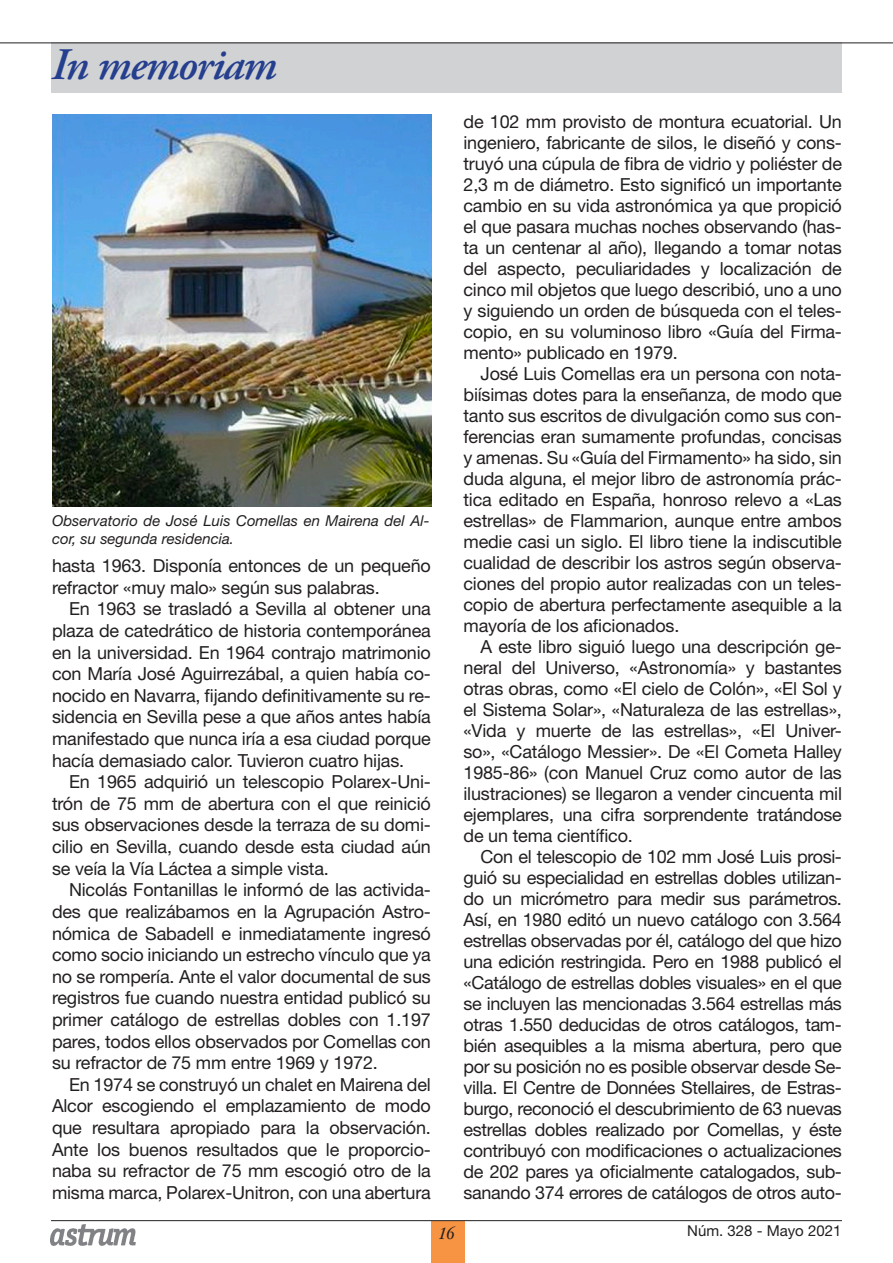
<style>
.page{position:relative;width:893px;height:1263px;background:#fff}
.page>*{position:absolute;margin:0;border:0;box-sizing:border-box;transform-origin:0 0}
.t1{font:italic 600 45px "Adobe Garamond Pro";letter-spacing:-.03em;color:#253f8e}
.Text_cos_12_normal{font:18px/21px "Helvetica Neue LT Std";letter-spacing:-.01em;color:#231f20;text-align:justify}
.t2{font:italic condensed 18px "ITC Garamond Std";color:#231f20}
.Peus{font:italic 15px/18px "Helvetica Neue LT Std";color:#231f20}
.t3{font:15px "Helvetica Neue LT Std";color:#231f20}
</style>
<div class="page">
<div style="left:431px;top:1221px;width:33px;height:42px;background:#f79443"></div>
<div style="left:52px;top:43px;width:790px;height:50px;background:#d1d2d4"></div>
<hr style="left:0;top:43px;width:893px;height:1px;background:#231f20">
<hr style="left:51px;top:1220px;width:791px;height:1px;background:#231f20">
<img style="left:51px;top:1225px;width:85px;height:20px">
<img style="left:53px;top:115px;width:378px;height:391px">
<p class="t1" style="left:51px;top:39px;width:227px">In memoriam</p>
<p class="Peus" style="left:52px;top:511px;width:379px">Observatorio de José Luis Comellas en Mairena del Al&shy;cor, su segunda residencia.</p>
<p class="Text_cos_12_normal" style="left:52px;top:555px;width:380px;line-height:21.6px">hasta 1963. Disponía entonces de un pequeño refractor «muy malo» según sus palabras.</p>
<p class="Text_cos_12_normal" style="left:52px;top:598px;width:380px;line-height:21.6px;text-indent:17px">En 1963 se trasladó a Sevilla al obtener una plaza de catedrático de historia contemporánea en la universidad. En 1964 contrajo matrimonio con María José Aguirrezábal, a quien había co&shy;nocido en Navarra, fijando definitivamente su re&shy;sidencia en Sevilla pese a que años antes había manifestado que nunca iría a esa ciudad porque hacía demasiado calor. Tuvieron cuatro hijas.</p>
<p class="Text_cos_12_normal" style="left:52px;top:771px;width:380px;line-height:21.6px;text-indent:17px">En 1965 adquirió un telescopio Polarex-Uni&shy;trón de 75 mm de abertura con el que reinició sus observaciones desde la terraza de su domi&shy;cilio en Sevilla, cuando desde esta ciudad aún se veía la Vía Láctea a simple vista.</p>
<p class="Text_cos_12_normal" style="left:52px;top:879px;width:380px;line-height:21.6px;text-indent:17px">Nicolás Fontanillas le informó de las activida&shy;des que realizábamos en la Agrupación Astro&shy;nómica de Sabadell e inmediatamente ingresó como socio iniciando un estrecho vínculo que ya no se rompería. Ante el valor documental de sus registros fue cuando nuestra entidad publicó su primer catálogo de estrellas dobles con 1.197 pares, todos ellos observados por Comellas con su refractor de 75 mm entre 1969 y 1972.</p>
<p class="Text_cos_12_normal" style="left:52px;top:1073px;width:380px;line-height:21.6px;text-indent:17px">En 1974 se construyó un chalet en Mairena del Alcor escogiendo el emplazamiento de modo que resultara apropiado para la observación.<br>Ante los buenos resultados que le proporcio&shy;naba su refractor de 75 mm escogió otro de la misma marca, Polarex-Unitron, con una abertura</p>
<p class="Text_cos_12_normal" style="left:463px;top:111px;width:380px">de 102 mm provisto de montura ecuatorial. Un ingeniero, fabricante de silos, le diseñó y cons&shy;truyó una cúpula de fibra de vidrio y poliéster de 2,3 m de diámetro. Esto significó un importante cambio en su vida astronómica ya que propició el que pasara muchas noches observando (has&shy;ta un centenar al año), llegando a tomar notas del aspecto, peculiaridades y localización de cinco mil objetos que luego describió, uno a uno y siguiendo un orden de búsqueda con el teles&shy;copio, en su voluminoso libro «Guía del Firma&shy;mento» publicado en 1979.</p>
<p class="Text_cos_12_normal" style="left:463px;top:363px;width:380px;text-indent:17px">José Luis Comellas era un persona con nota&shy;biísimas dotes para la enseñanza, de modo que tanto sus escritos de divulgación como sus con&shy;ferencias eran sumamente profundas, concisas y amenas. Su «Guía del Firmamento» ha sido, sin duda alguna, el mejor libro de astronomía prác&shy;tica editado en España, honroso relevo a «Las estrellas» de Flammarion, aunque entre ambos medie casi un siglo. El libro tiene la indiscutible cualidad de describir los astros según observa&shy;ciones del propio autor realizadas con un teles&shy;copio de abertura perfectamente asequible a la mayoría de los aficionados.</p>
<p class="Text_cos_12_normal" style="left:463px;top:636px;width:380px;text-indent:17px">A este libro siguió luego una descripción ge&shy;neral del Universo, «Astronomía» y bastantes otras obras, como «El cielo de Colón», «El Sol y el Sistema Solar», «Naturaleza de las estrellas», «Vida y muerte de las estrellas», «El Univer&shy;so», «Catálogo Messier». De «El Cometa Halley 1985-86» (con Manuel Cruz como autor de las ilustraciones) se llegaron a vender cincuenta mil ejemplares, una cifra sorprendente tratándose de un tema científico.</p>
<p class="Text_cos_12_normal" style="left:463px;top:846px;width:380px;text-indent:17px">Con el telescopio de 102 mm José Luis prosi&shy;guió su especialidad en estrellas dobles utilizan&shy;do un micrómetro para medir sus parámetros.<br>Así, en 1980 editó un nuevo catálogo con 3.564 estrellas observadas por él, catálogo del que hizo una edición restringida. Pero en 1988 publicó el «Catálogo de estrellas dobles visuales» en el que se incluyen las mencionadas 3.564 estrellas más otras 1.550 deducidas de otros catálogos, tam&shy;bién asequibles a la misma abertura, pero que por su posición no es posible observar desde Se&shy;villa. El Centre de Données Stellaires, de Estras&shy;burgo, reconoció el descubrimiento de 63 nuevas estrellas dobles realizado por Comellas, y éste contribuyó con modificaciones o actualizaciones de 202 pares ya oficialmente catalogados, sub&shy;sanando 374 errores de catálogos de otros auto-</p>
<p class="t2" style="left:438px;top:1223px;width:18px">16</p>
<p class="t3" style="left:687px;top:1222px;width:156px">Núm. 328 - Mayo 2021</p>
</div>
